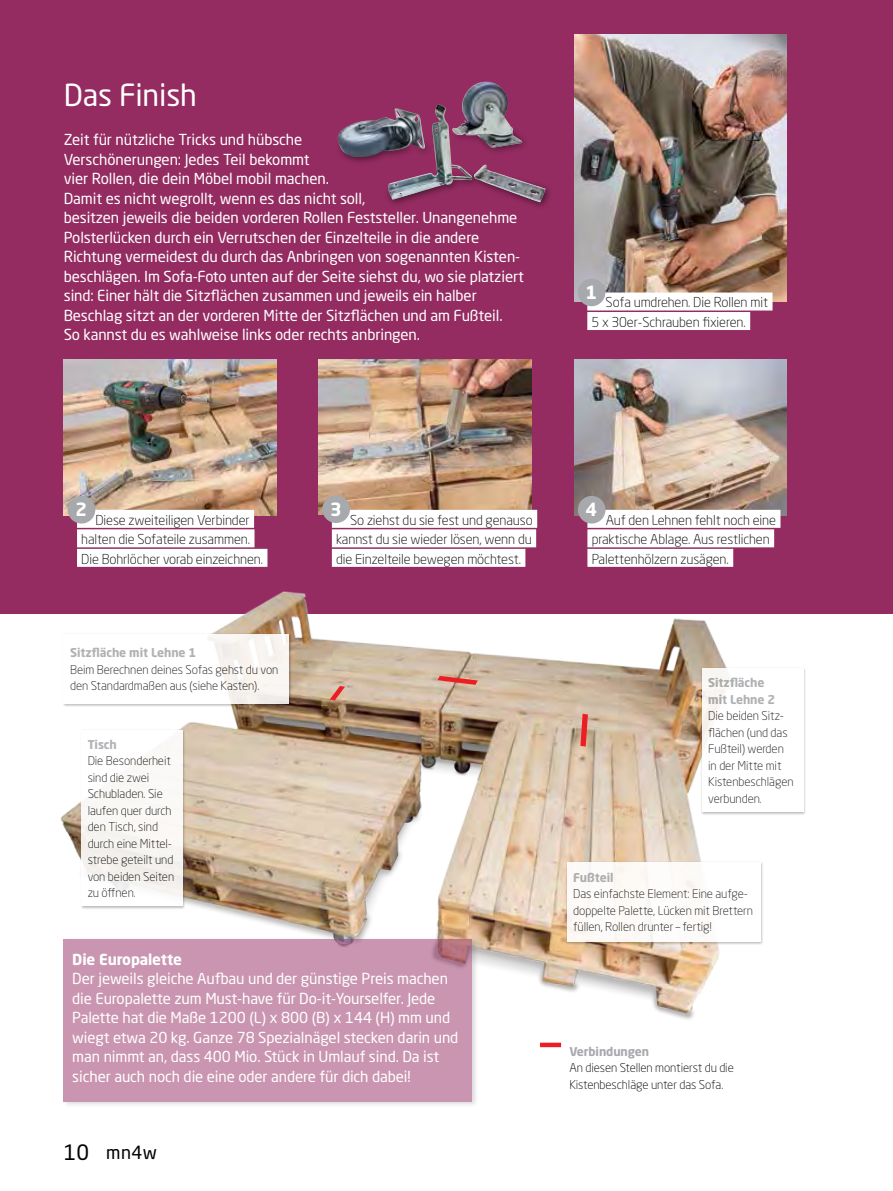
<style>
.page{position:relative;width:893px;height:1191px;background:#fff}
.page>*{position:absolute;margin:0;border:0;box-sizing:border-box;transform-origin:0 0}
.t1{font:30px "Neo Sans Pro";letter-spacing:-.005em;color:#fff}
.t2{font:18px "Neo Sans Pro";color:#000}
.t3{font:700 18px "Neo Sans Pro";color:#fff}
.t4{font:15px/19.5px "Neo Sans Pro";letter-spacing:-.005em;color:#fff}
.t5{font:700 15px "Neo Sans Pro";letter-spacing:-.01em;color:#fff}
.t6{font:300 13.5px/19.5px "Neo Sans Pro";letter-spacing:-.005em;color:#000}
.t7{font:300 12px/16.5px "Neo Sans Pro";letter-spacing:-.005em;color:#000}
.t8{font:700 12px/16.5px "Neo Sans Pro";letter-spacing:-.01em;color:#a7a9ac}
.s1{font-size:21px}
</style>
<div class="page">
<div style="left:0;top:0;width:893px;height:613px;background:#942c61"></div>
<img style="left:64px;top:360px;width:212px;height:153px">
<img style="left:574px;top:360px;width:213px;height:153px">
<img style="left:574px;top:35px;width:213px;height:266px">
<img style="left:319px;top:360px;width:212px;height:153px">
<div style="left:384px;top:168px;width:169px;height:42px;background:#000;opacity:.55"></div>
<img style="left:389px;top:174px;width:157px;height:28px">
<img style="left:337px;top:82px;width:186px;height:118px">
<img style="left:27px;top:513px;width:782px;height:535px">
<div style="left:61px;top:936px;width:418px;height:172px;background:#000;opacity:.3"></div>
<div style="left:64px;top:939px;width:408px;height:162px;background:#c995b0"></div>
<div style="left:701px;top:667px;width:106px;height:148px;background:#000;opacity:.3"></div>
<div style="left:702px;top:668px;width:101px;height:144px;background:#fff"></div>
<div style="left:62px;top:633px;width:231px;height:74px;background:#000;opacity:.3"></div>
<div style="left:64px;top:634px;width:225px;height:70px;background:linear-gradient(to right,#fff,#f7f4f1)"></div>
<div style="left:80px;top:729px;width:106px;height:180px;background:#000;opacity:.3"></div>
<div style="left:81px;top:730px;width:101px;height:176px;background:#faf8f6"></div>
<div style="left:565px;top:861px;width:199px;height:84px;background:#000;opacity:.3"></div>
<div style="left:567px;top:862px;width:194px;height:79px;background:#fff"></div>
<svg style="left:580px;top:713px;width:8px;height:33px"></svg>
<svg style="left:437px;top:676px;width:41px;height:9px"></svg>
<svg style="left:330px;top:686px;width:15px;height:14px"></svg>
<div style="left:540px;top:1042px;width:21px;height:5px;background:#ed1d24"></div>
<div style="left:587px;top:510px;width:193px;height:18px;background:#fff"></div>
<div style="left:587px;top:529px;width:187px;height:18px;background:#fff"></div>
<div style="left:587px;top:549px;width:146px;height:18px;background:#fff"></div>
<div style="left:77px;top:510px;width:177px;height:18px;background:#fff"></div>
<div style="left:77px;top:529px;width:178px;height:18px;background:#fff"></div>
<div style="left:77px;top:549px;width:190px;height:18px;background:#fff"></div>
<div style="left:578px;top:496px;width:27px;height:27px;background:#a7a9ac;border-radius:50%"></div>
<div style="left:68px;top:496px;width:27px;height:27px;background:#a7a9ac;border-radius:50%"></div>
<div style="left:332px;top:510px;width:205px;height:18px;background:#fff"></div>
<div style="left:332px;top:529px;width:204px;height:18px;background:#fff"></div>
<div style="left:332px;top:549px;width:193px;height:18px;background:#fff"></div>
<div style="left:322px;top:495px;width:28px;height:28px;background:#a7a9ac;border-radius:50%"></div>
<div style="left:587px;top:292px;width:185px;height:18px;background:#fff"></div>
<div style="left:587px;top:312px;width:163px;height:18px;background:#fff"></div>
<div style="left:578px;top:279px;width:27px;height:27px;background:#a7a9ac;border-radius:50%"></div>
<h1 class="t1" style="left:64px;top:77px;width:135px">Das Finish</h1>
<p class="t4" style="left:64px;top:130px;width:462px">Zeit für nützliche Tricks und hübsche<br>Verschönerungen: Jedes Teil bekommt<br>vier Rollen, die dein Möbel mobil machen.<br>Damit es nicht wegrollt, wenn es das nicht soll,<br>besitzen jeweils die beiden vorderen Rollen Feststeller. Unangenehme Polsterlücken durch ein Verrutschen der Einzelteile in die andere Richtung vermeidest du durch das Anbringen von sogenannten Kisten&shy;beschlägen. Im Sofa-Foto unten auf der Seite siehst du, wo sie platziert sind: Einer hält die Sitzflächen zusammen und jeweils ein halber Beschlag sitzt an der vorderen Mitte der Sitzflächen und am Fußteil.<br>So kannst du es wahlweise links oder rechts anbringen.</p>
<p class="t3" style="left:585px;top:281px;width:13px">1</p>
<p class="t6" style="left:592px;top:293px;width:178px;text-indent:14px">Sofa umdrehen. Die Rollen mit<br>5 x 30er-Schrauben fixieren.</p>
<p class="t3" style="left:330px;top:497px;width:13px">3</p>
<p class="t3" style="left:75px;top:498px;width:13px">2</p>
<p class="t3" style="left:586px;top:498px;width:13px">4</p>
<p class="t6" style="left:336px;top:510px;width:198px;text-align:justify;text-indent:14px">So ziehst du sie fest und genauso kannst du sie wieder lösen, wenn du die Einzelteile bewegen möchtest.</p>
<p class="t6" style="left:81px;top:510px;width:183px;text-indent:14px">Diese zweiteiligen Verbinder halten die Sofateile zusammen.<br>Die Bohrlöcher vorab einzeichnen.</p>
<p class="t6" style="left:592px;top:510px;width:186px;text-indent:14px">Auf den Lehnen fehlt noch eine praktische Ablage. Aus restlichen<br>Palettenhölzern zusägen.</p>
<p class="t8" style="left:70px;top:644px;width:128px">Sitzfläche mit Lehne 1</p>
<p class="t7" style="left:70px;top:661px;width:210px">Beim Berechnen deines Sofas gehst du von den Standardmaßen aus (siehe Kasten).</p>
<p class="t8" style="left:88px;top:735px;width:31px">Tisch</p>
<p class="t7" style="left:88px;top:752px;width:88px">Die Besonderheit sind die zwei<br>Schubladen. Sie laufen quer durch den Tisch, sind durch eine Mittel&shy;strebe geteilt und von beiden Seiten zu öffnen.</p>
<p class="t5" style="left:72px;top:949px;width:111px">Die Europalette</p>
<p class="t4" style="left:72px;top:968px;width:388px">Der jeweils gleiche Aufbau und der günstige Preis machen die Europalette zum Must-have für Do-it-Yourselfer. Jede Palette hat die Maße 1200 (L) x 800 (B) x 144 (H) mm und wiegt etwa 20 kg. Ganze 78 Spezialnägel stecken darin und man nimmt an, dass 400 Mio. Stück in Umlauf sind. Da ist sicher auch noch die eine oder andere für dich dabei!</p>
<p class="t2" style="left:64px;top:1141px;width:95px"><span class="s1">10</span> mn4w</p>
<p class="t8" style="left:708px;top:674px;width:69px">Sitzfläche mit Lehne 2</p>
<p class="t7" style="left:708px;top:707px;width:87px">Die beiden Sitz&shy;flächen (und das<br>Fußteil) werden in der Mitte mit<br>Kistenbeschlägen verbunden.</p>
<p class="t8" style="left:573px;top:868px;width:42px">Fußteil</p>
<p class="t7" style="left:573px;top:885px;width:181px">Das einfachste Element: Eine aufge&shy;doppelte Palette, Lücken mit Brettern füllen, Rollen drunter – fertig!</p>
<p class="t8" style="left:569px;top:1042px;width:81px">Verbindungen</p>
<p class="t7" style="left:569px;top:1059px;width:166px">An diesen Stellen montierst du die<br>Kistenbeschläge unter das Sofa.</p>
</div>
